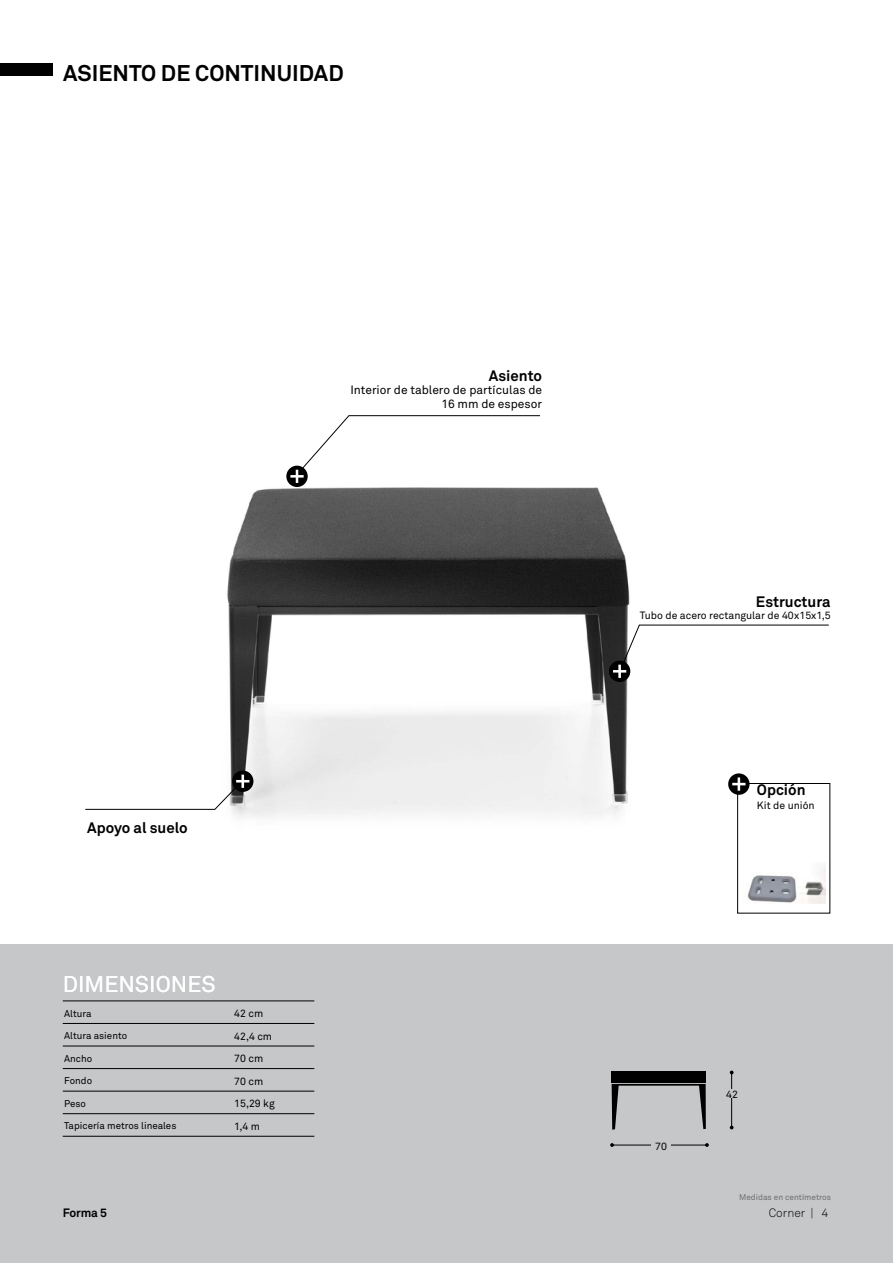
<style>
.page{position:relative;width:893px;height:1263px;background:#fff}
.page>*{position:absolute;margin:0;border:0;box-sizing:border-box;transform-origin:0 0}
.t1{font:700 22.5px "Akkurat";color:#000}
.t2{font:22.5px "Akkurat";color:#fff}
.t3{font:700 15px "Akkurat";color:#000}
.t4{font:12px/13.5px "Akkurat";color:#000;text-align:right}
.t5{font:300 12px "Akkurat";color:#000}
.t6{font:700 12px "Akkurat";letter-spacing:-.02em;color:#000}
.t7{font:10.5px/22.5px "Akkurat";color:#000}
.t8{font:9.75px "Akkurat";color:#000}
.t9{font:8.25px "Akkurat";color:#6d6d71}
</style>
<div class="page">
<img style="left:227px;top:466px;width:502px;height:352px">
<div style="left:0;top:944px;width:893px;height:319px;background:#c6c7c9"></div>
<div style="left:0;top:63px;width:53px;height:13px;background:#000"></div>
<svg style="left:612px;top:1084px;width:94px;height:46px"></svg>
<div style="left:612px;top:1071px;width:94px;height:11px;background:#000"></div>
<svg style="left:730px;top:1070px;width:4px;height:4px"></svg>
<svg style="left:730px;top:1125px;width:4px;height:4px"></svg>
<hr style="left:731px;top:1071px;width:1px;height:56px;background:#000">
<svg style="left:610px;top:1143px;width:4px;height:4px"></svg>
<svg style="left:705px;top:1143px;width:4px;height:4px"></svg>
<hr style="left:613px;top:1145px;width:94px;height:1px;background:#000">
<div style="left:722px;top:1090px;width:20px;height:8px;background:#c6c7c9"></div>
<div style="left:651px;top:1141px;width:20px;height:9px;background:#c6c7c9"></div>
<hr style="left:63px;top:1023px;width:251px;height:1px;background:#000">
<hr style="left:63px;top:1046px;width:251px;height:1px;background:#000">
<hr style="left:63px;top:1068px;width:251px;height:1px;background:#000">
<hr style="left:63px;top:1091px;width:251px;height:1px;background:#000">
<hr style="left:63px;top:1113px;width:251px;height:1px;background:#000">
<hr style="left:63px;top:1136px;width:251px;height:1px;background:#000">
<hr style="left:63px;top:1001px;width:251px;height:1px;background:#000">
<div style="left:609px;top:661px;width:21px;height:21px;background:#000;border-radius:50%"></div>
<svg style="left:613px;top:624px;width:216px;height:54px"></svg>
<div style="left:286px;top:466px;width:22px;height:21px;background:#000;border-radius:50%"></div>
<hr style="left:290px;top:475px;width:14px;height:3px;background:#fff">
<svg style="left:295px;top:415px;width:246px;height:68px"></svg>
<svg style="left:232px;top:770px;width:21px;height:22px"></svg>
<svg style="left:85px;top:772px;width:165px;height:38px"></svg>
<div style="left:737px;top:783px;width:93px;height:130px;border:1px solid #000"></div>
<div style="left:728px;top:773px;width:21px;height:22px;background:#000;border-radius:50%"></div>
<svg style="left:732px;top:777px;width:13px;height:14px"></svg>
<img style="left:747px;top:867px;width:78px;height:36px">
<h1 class="t1" style="left:63px;top:59px;width:282px">ASIENTO DE CONTINUIDAD</h1>
<h2 class="t3" style="left:489px;top:366px;width:55px">Asiento</h2>
<p class="t4" style="left:350px;top:383px;width:193px">Interior de tablero de partículas de<br>16 mm de espesor</p>
<h2 class="t3" style="left:87px;top:818px;width:102px">Apoyo al suelo</h2>
<h1 class="t2" style="left:63px;top:970px;width:154px">DIMENSIONES</h1>
<p class="t8" style="left:64px;top:1007px;width:29px">Altura</p>
<p class="t8" style="left:64px;top:1029px;width:64px">Altura asiento</p>
<p class="t8" style="left:64px;top:1052px;width:30px">Ancho</p>
<p class="t8" style="left:64px;top:1074px;width:29px">Fondo</p>
<p class="t8" style="left:64px;top:1097px;width:23px">Peso</p>
<p class="t8" style="left:64px;top:1119px;width:114px">Tapicería metros lineales</p>
<p class="t7" style="left:234px;top:1002px;width:42px">42 cm<br>42,4 cm<br>70 cm<br>70 cm<br>15,29 kg<br>1,4 m</p>
<h2 class="t3" style="left:756px;top:592px;width:76px">Estructura</h2>
<p class="t7" style="left:640px;top:604px;width:192px">Tubo de acero rectangular de 40x15x1,5</p>
<h2 class="t3" style="left:757px;top:781px;width:50px">Opción</h2>
<p class="t7" style="left:757px;top:794px;width:59px">Kit de unión</p>
<p class="t7" style="left:655px;top:1135px;width:13px">70</p>
<p class="t7" style="left:726px;top:1083px;width:13px">42</p>
<p class="t9" style="left:739px;top:1192px;width:93px">Medidas en centímetros</p>
<p class="t6" style="left:63px;top:1205px;width:46px">Forma 5</p>
<p class="t5" style="left:769px;top:1205px;width:61px">Corner | 4</p>
</div>
